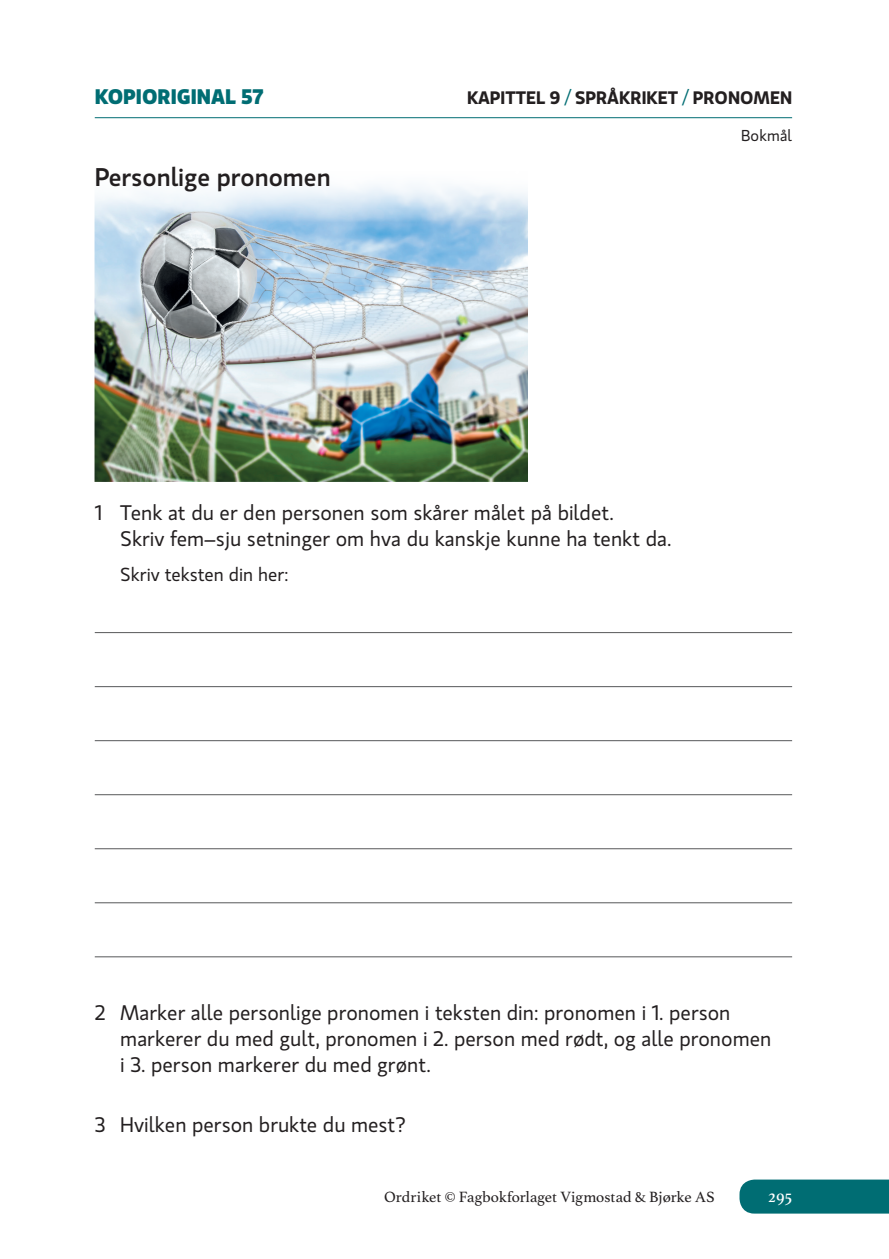
<style>
.page{position:relative;width:889px;height:1259px;background:#fff}
.page>*{position:absolute;margin:0;border:0;box-sizing:border-box;transform-origin:0 0}
.t1{font:500 25.5px "Gloriola Std";color:#231f20}
.t2{font:21px/26.2px "Gloriola Std";color:#231f20}
.t3{font:700 21px "Gloriola Std";color:#006d73}
.t4{font:18.75px "Gloriola Std";color:#231f20}
.t5{font:600 18px "Gloriola Std";color:#231f20}
.t6{font:18px "Athelas";color:#fff}
.t7{font:15.75px "Athelas";letter-spacing:-.005em;color:#231f20}
.t8{font:15.75px "Gloriola Std";letter-spacing:.005em;color:#231f20}
.s1{font-weight:400;color:#006d73}
</style>
<div class="page">
<img style="left:95px;top:185px;width:433px;height:296px">
<div style="left:739px;top:1179px;width:150px;height:34px;background:#006d73"></div>
<hr style="left:95px;top:117px;width:697px;height:1px;background:#006d73">
<hr style="left:95px;top:632px;width:697px;height:1px;background:#57585a">
<hr style="left:95px;top:686px;width:697px;height:1px;background:#57585a">
<hr style="left:95px;top:740px;width:697px;height:1px;background:#57585a">
<hr style="left:95px;top:794px;width:697px;height:1px;background:#57585a">
<hr style="left:95px;top:848px;width:697px;height:1px;background:#57585a">
<hr style="left:95px;top:902px;width:697px;height:1px;background:#57585a">
<hr style="left:95px;top:956px;width:697px;height:1px;background:#57585a">
<p class="t3" style="left:95px;top:81px;width:170px">KOPIORIGINAL 57</p>
<p class="t5" style="left:467px;top:85px;width:326px">KAPITTEL 9 <span class="s1">/</span> SPRÅKRIKET <span class="s1">/</span> PRONOMEN</p>
<p class="t8" style="left:741px;top:125px;width:53px">Bokmål</p>
<p class="t1" style="left:95px;top:160px;width:238px">Personlige pronomen</p>
<p class="t2" style="left:120px;top:499px;width:553px;text-indent:-26px">1 Tenk at du er den personen som skårer målet på bildet.<br>Skriv fem–sju setninger om hva du kanskje kunne ha tenkt da.</p>
<p class="t4" style="left:120px;top:561px;width:170px">Skriv teksten din her:</p>
<p class="t2" style="left:120px;top:998px;width:653px;text-indent:-25px">2 Marker alle personlige pronomen i teksten din: pronomen i 1. person markerer du med gult, pronomen i 2. person med rødt, og alle pronomen i 3. person markerer du med grønt.</p>
<p class="t2" style="left:95px;top:1111px;width:312px">3 Hvilken person brukte du mest?</p>
<p class="t7" style="left:384px;top:1187px;width:332px">Ordriket © Fagbokforlaget Vigmostad &amp; Bjørke AS</p>
<p class="t6" style="left:768px;top:1186px;width:25px">295</p>
</div>
